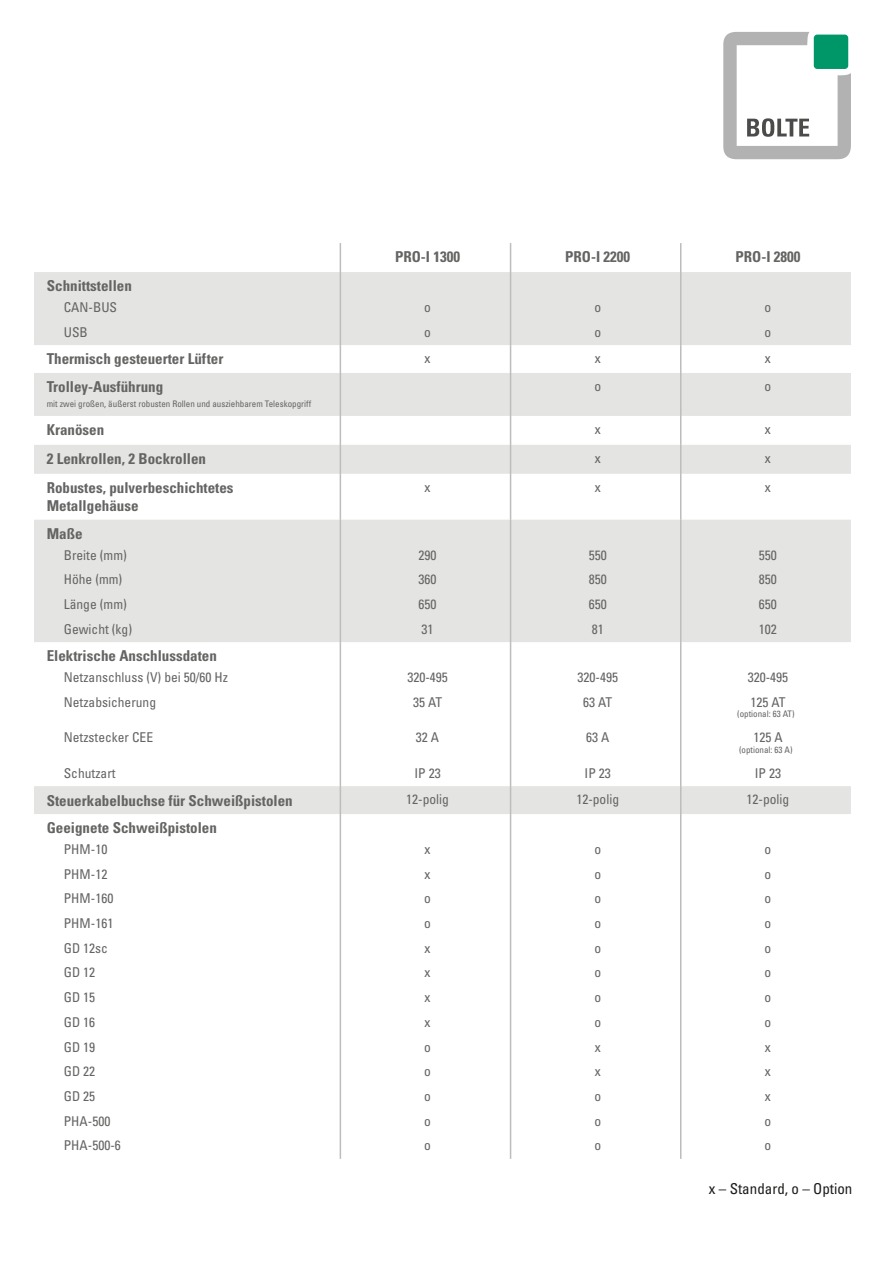
<style>
.page{position:relative;width:885px;height:1263px;background:#fff}
.page>*{position:absolute;margin:0;border:0;box-sizing:border-box;transform-origin:0 0}
.t1{font:700 condensed 15px/18px "Univers LT Pro";color:#646463}
.t2{font:condensed 15px "Univers LT Std";color:#1d1d1b}
.t3{font:condensed 13.5px/24.8px "Univers LT Std";color:#646463}
.t4{font:condensed 9px "Univers LT Std";color:#646463}
</style>
<div class="page">
<svg style="left:723px;top:32px;width:127px;height:127px"></svg>
<svg style="left:34px;top:272px;width:816px;height:542px;fill:#e4e4e3"></svg>
<hr style="left:339px;top:243px;width:2px;height:29px;background:#bdbdbc">
<svg style="left:509px;top:243px;width:173px;height:29px"></svg>
<hr style="left:339px;top:272px;width:2px;height:73px;background:#bdbdbc">
<hr style="left:509px;top:272px;width:2px;height:73px;background:#bdbdbc">
<hr style="left:680px;top:272px;width:1px;height:73px;background:#bdbdbc">
<hr style="left:339px;top:345px;width:2px;height:28px;background:#bdbdbc">
<hr style="left:509px;top:345px;width:2px;height:28px;background:#bdbdbc">
<svg style="left:680px;top:345px;width:1px;height:28px"></svg>
<hr style="left:339px;top:373px;width:2px;height:43px;background:#bdbdbc">
<hr style="left:509px;top:373px;width:2px;height:43px;background:#bdbdbc">
<hr style="left:680px;top:373px;width:1px;height:43px;background:#bdbdbc">
<hr style="left:339px;top:416px;width:2px;height:29px;background:#bdbdbc">
<hr style="left:509px;top:416px;width:2px;height:29px;background:#bdbdbc">
<hr style="left:339px;top:445px;width:2px;height:29px;background:#bdbdbc">
<hr style="left:509px;top:445px;width:2px;height:29px;background:#bdbdbc">
<svg style="left:680px;top:416px;width:1px;height:58px"></svg>
<hr style="left:339px;top:474px;width:2px;height:46px;background:#bdbdbc">
<hr style="left:509px;top:474px;width:2px;height:46px;background:#bdbdbc">
<hr style="left:680px;top:474px;width:1px;height:46px;background:#bdbdbc">
<hr style="left:339px;top:520px;width:2px;height:122px;background:#bdbdbc">
<hr style="left:509px;top:520px;width:2px;height:122px;background:#bdbdbc">
<hr style="left:680px;top:520px;width:1px;height:122px;background:#bdbdbc">
<hr style="left:339px;top:642px;width:2px;height:144px;background:#bdbdbc">
<hr style="left:509px;top:642px;width:2px;height:144px;background:#bdbdbc">
<hr style="left:680px;top:642px;width:1px;height:144px;background:#bdbdbc">
<hr style="left:339px;top:786px;width:2px;height:28px;background:#bdbdbc">
<hr style="left:509px;top:786px;width:2px;height:28px;background:#bdbdbc">
<svg style="left:680px;top:786px;width:1px;height:28px"></svg>
<hr style="left:339px;top:814px;width:2px;height:345px;background:#bdbdbc">
<hr style="left:509px;top:814px;width:2px;height:345px;background:#bdbdbc">
<hr style="left:680px;top:814px;width:1px;height:345px;background:#bdbdbc">
<p class="t1" style="left:395px;top:248px;width:66px">PRO-I 1300</p>
<p class="t1" style="left:565px;top:248px;width:66px">PRO-I 2200</p>
<p class="t1" style="left:735px;top:248px;width:66px">PRO-I 2800</p>
<p class="t1" style="left:47px;top:277px;width:87px">Schnittstellen</p>
<p class="t3" style="left:64px;top:294px;width:55px">CAN-BUS<br>USB</p>
<p class="t3" style="left:424px;top:294px;width:8px">o o</p>
<p class="t3" style="left:594px;top:294px;width:8px">o o</p>
<p class="t3" style="left:764px;top:294px;width:8px">o o</p>
<p class="t1" style="left:47px;top:350px;width:178px">Thermisch gesteuerter Lüfter</p>
<p class="t3" style="left:424px;top:346px;width:7px">x</p>
<p class="t3" style="left:594px;top:346px;width:7px">x</p>
<p class="t3" style="left:764px;top:346px;width:7px">x</p>
<p class="t1" style="left:47px;top:378px;width:118px">Trolley-Ausführung</p>
<p class="t4" style="left:47px;top:398px;width:266px">mit zwei großen, äußerst robusten Rollen und ausziehbarem Teleskopgriff</p>
<p class="t3" style="left:594px;top:374px;width:8px">o</p>
<p class="t3" style="left:764px;top:374px;width:8px">o</p>
<p class="t1" style="left:47px;top:421px;width:59px">Kranösen</p>
<p class="t3" style="left:594px;top:417px;width:7px">x</p>
<p class="t3" style="left:764px;top:417px;width:7px">x</p>
<p class="t1" style="left:47px;top:450px;width:161px">2 Lenkrollen, 2 Bockrollen</p>
<p class="t3" style="left:594px;top:446px;width:7px">x</p>
<p class="t3" style="left:764px;top:446px;width:7px">x</p>
<p class="t1" style="left:47px;top:479px;width:188px">Robustes, pulverbeschichtetes<br>Metallgehäuse</p>
<p class="t3" style="left:424px;top:475px;width:7px">x</p>
<p class="t3" style="left:594px;top:475px;width:7px">x</p>
<p class="t3" style="left:764px;top:475px;width:7px">x</p>
<p class="t1" style="left:47px;top:525px;width:37px">Maße</p>
<p class="t3" style="left:64px;top:542px;width:70px">Breite (mm)<br>Höhe (mm)<br>Länge (mm)<br>Gewicht (kg)</p>
<p class="t3" style="left:418px;top:542px;width:19px;text-align:justify">290<br>360<br>650<br>31</p>
<p class="t3" style="left:588px;top:542px;width:19px;text-align:justify">550<br>850<br>650<br>81</p>
<p class="t3" style="left:758px;top:542px;width:19px;text-align:justify">550<br>850<br>650<br>102</p>
<p class="t1" style="left:47px;top:647px;width:171px">Elektrische Anschlussdaten</p>
<p class="t3" style="left:64px;top:664px;width:166px">Netzanschluss (V) bei 50/60 Hz<br>Netzabsicherung</p>
<p class="t3" style="left:64px;top:725px;width:91px">Netzstecker CEE</p>
<p class="t3" style="left:64px;top:760px;width:53px">Schutzart</p>
<p class="t3" style="left:407px;top:664px;width:42px;text-align:center">320-495<br>35 AT</p>
<p class="t3" style="left:416px;top:725px;width:25px">32 A</p>
<p class="t3" style="left:414px;top:760px;width:28px">IP 23</p>
<p class="t3" style="left:577px;top:664px;width:42px;text-align:center">320-495<br>63 AT</p>
<p class="t3" style="left:586px;top:725px;width:25px">63 A</p>
<p class="t3" style="left:584px;top:760px;width:28px">IP 23</p>
<p class="t3" style="left:747px;top:664px;width:42px">320-495<br>125 AT</p>
<p class="t4" style="left:737px;top:708px;width:59px">(optional: 63 AT)</p>
<p class="t3" style="left:753px;top:725px;width:31px">125 A</p>
<p class="t4" style="left:739px;top:744px;width:55px">(optional: 63 A)</p>
<p class="t3" style="left:754px;top:760px;width:28px">IP 23</p>
<p class="t1" style="left:47px;top:791px;width:247px">Steuerkabelbuchse für Schweißpistolen</p>
<p class="t3" style="left:406px;top:787px;width:44px">12-polig</p>
<p class="t3" style="left:576px;top:787px;width:44px">12-polig</p>
<p class="t3" style="left:746px;top:787px;width:44px">12-polig</p>
<p class="t1" style="left:47px;top:819px;width:172px">Geeignete Schweißpistolen</p>
<p class="t3" style="left:64px;top:836px;width:58px">PHM-10<br>PHM-12<br>PHM-160<br>PHM-161<br>GD 12sc<br>GD 12<br>GD 15<br>GD 16<br>GD 19<br>GD 22<br>GD 25<br>PHA-500<br>PHA-500-6</p>
<p class="t3" style="left:424px;top:836px;width:8px;text-align:justify">x x o o x x x x o o o o o</p>
<p class="t3" style="left:594px;top:836px;width:8px;text-align:justify">o o o o o o o o x x o o o</p>
<p class="t3" style="left:764px;top:836px;width:8px;text-align:justify">o o o o o o o o x x x o o</p>
<p class="t2" style="left:709px;top:1179px;width:145px">x – Standard, o – Option</p>
</div>
